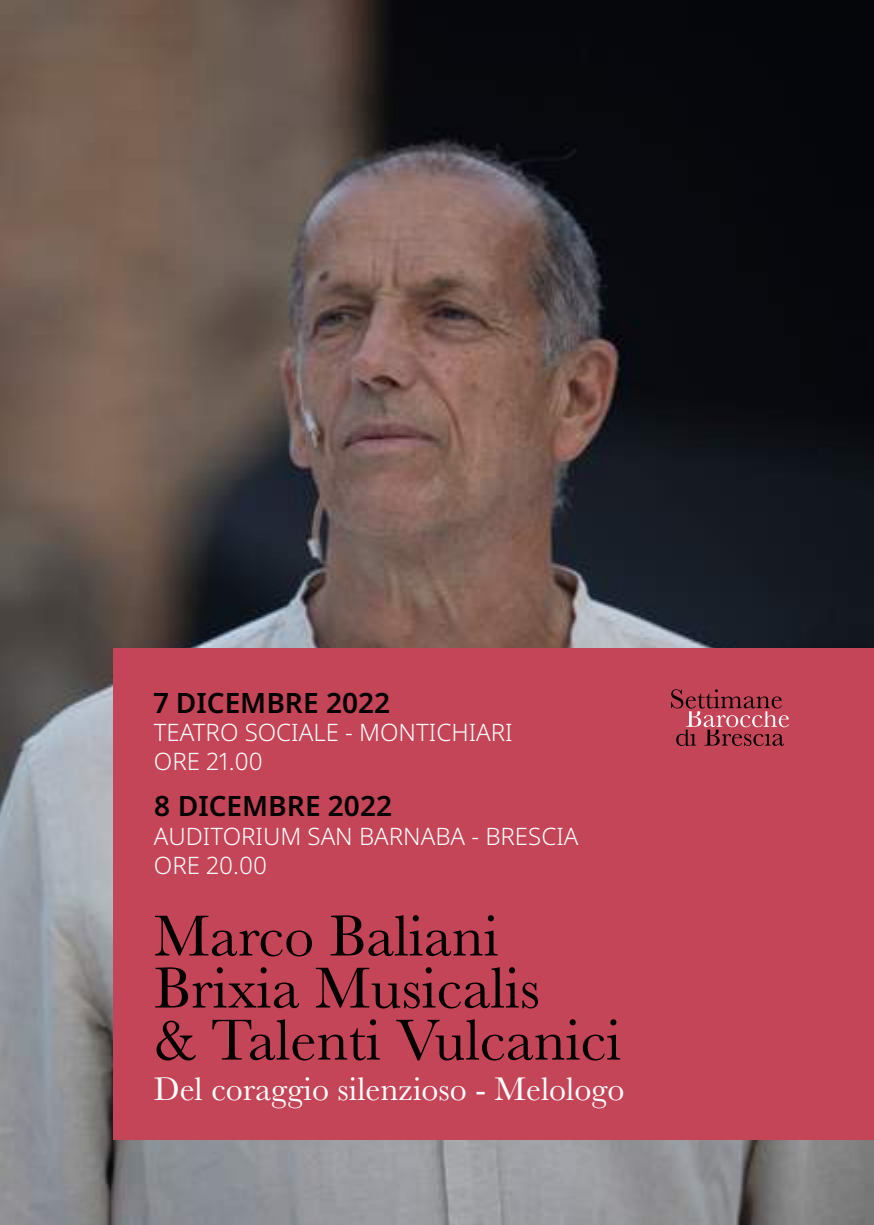
<style>
.page{position:relative;width:874px;height:1225px;background:#fff}
.page>*{position:absolute;margin:0;border:0;box-sizing:border-box;transform-origin:0 0}
.t1{font:60px/52px "Baskerville";color:#000}
.t2{font:34px "Baskerville";color:#fff}
.t3{font:600 28px "Noto Sans";color:#000}
.t4{font:300 24px/28.8px "Noto Sans";color:#fff}
</style>
<div class="page">
<img style="left:0;top:0;width:873px;height:1225px">
<div style="left:113px;top:649px;width:760px;height:491px;background:#c34557"></div>
<svg style="left:671px;top:689px;width:117px;height:57px"></svg>
<p class="t3" style="left:154px;top:686px;width:238px">7 DICEMBRE 2022</p>
<p class="t4" style="left:154px;top:719px;width:360px">TEATRO SOCIALE - MONTICHIARI<br>ORE 21.00</p>
<p class="t3" style="left:154px;top:790px;width:239px">8 DICEMBRE 2022</p>
<p class="t4" style="left:154px;top:822px;width:426px">AUDITORIUM SAN BARNABA - BRESCIA<br>ORE 20.00</p>
<h1 class="t1" style="left:154px;top:911px;width:468px">Marco Baliani<br>Brixia Musicalis<br>&amp; Talenti Vulcanici</h1>
<h2 class="t2" style="left:154px;top:1067px;width:472px">Del coraggio silenzioso - Melologo</h2>
</div>
